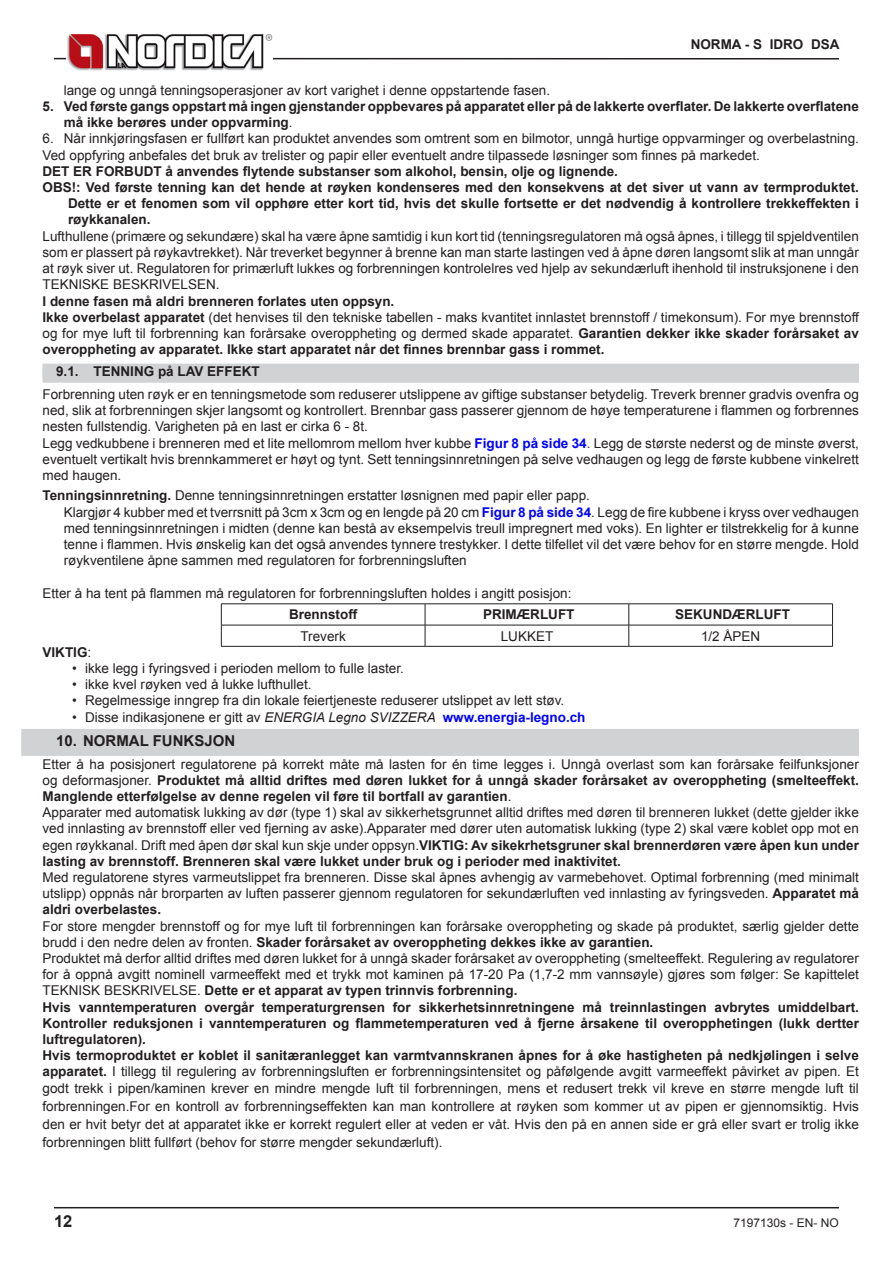
<style>
.page{position:relative;width:893px;height:1263px;background:#fff}
.page>*{position:absolute;margin:0;border:0;box-sizing:border-box;transform-origin:0 0}
.t1{font:700 16.5px "Arial";color:#231f20}
.t2{font:700 15px "Arial";color:#231f20}
.t3{font:13.5px/16.2px "Arial";color:#231f20}
.t4{font:700 13.5px/16.2px "Arial";color:#231f20}
.t5{font:12px "Arial";color:#231f20}
.s1{font-weight:400}
.s2{font-weight:700;color:#00f}
.s3{font-weight:700}
.s4{font-style:italic}
</style>
<div class="page">
<hr style="left:54px;top:1207px;width:785px;height:1px;background:#231f20">
<hr style="left:54px;top:58px;width:785px;height:2px;background:#231f20">
<img style="left:66px;top:34px;width:206px;height:36px">
<div style="left:43px;top:368px;width:816px;height:15px;background:#d1d2d4"></div>
<div style="left:43px;top:364px;width:816px;height:15px;background:#d1d2d4"></div>
<div style="left:21px;top:729px;width:838px;height:27px;background:#d1d2d4"></div>
<hr style="left:629px;top:603px;width:204px;height:1px;background:#231f20">
<hr style="left:629px;top:625px;width:204px;height:1px;background:#231f20">
<svg style="left:832px;top:604px;width:1px;height:42px"></svg>
<hr style="left:425px;top:646px;width:204px;height:1px;background:#231f20">
<hr style="left:221px;top:603px;width:204px;height:1px;background:#231f20">
<hr style="left:425px;top:603px;width:204px;height:1px;background:#231f20">
<svg style="left:628px;top:604px;width:1px;height:42px"></svg>
<svg style="left:221px;top:604px;width:1px;height:42px"></svg>
<hr style="left:221px;top:625px;width:204px;height:1px;background:#231f20">
<hr style="left:221px;top:646px;width:204px;height:1px;background:#231f20">
<svg style="left:425px;top:604px;width:1px;height:42px"></svg>
<hr style="left:425px;top:625px;width:204px;height:1px;background:#231f20">
<hr style="left:629px;top:646px;width:204px;height:1px;background:#231f20">
<p class="t4" style="left:691px;top:36px;width:150px">NORMA - S IDRO DSA</p>
<p class="t3" style="left:64px;top:82px;width:488px">lange og unngå tenningsoperasjoner av kort varighet i denne oppstartende fasen.</p>
<p class="t4" style="left:64px;top:99px;width:797px;text-indent:-21px">5. Ved første gangs oppstart må ingen gjenstander oppbevares på apparatet eller på de lakkerte overflater. De lakkerte overflatene må ikke berøres under oppvarming<span class="s1">.</span></p>
<p class="t3" style="left:43px;top:131px;width:818px">6. Når innkjøringsfasen er fullført kan produktet anvendes som omtrent som en bilmotor, unngå hurtige oppvarminger og overbelastning.<br>Ved oppfyring anbefales det bruk av trelister og papir eller eventuelt andre tilpassede løsninger som finnes på markedet.</p>
<p class="t4" style="left:43px;top:163px;width:577px">DET ER FORBUDT å anvendes flytende substanser som alkohol, bensin, olje og lignende.</p>
<p class="t4" style="left:43px;top:180px;width:818px">OBS!: Ved første tenning kan det hende at røyken kondenseres med den konsekvens at det siver ut vann av termproduktet.</p>
<p class="t4" style="left:68px;top:196px;width:792px">Dette er et fenomen som vil opphøre etter kort tid, hvis det skulle fortsette er det nødvendig å kontrollere trekkeffekten i</p>
<p class="t4" style="left:68px;top:212px;width:84px">røykkanalen.</p>
<p class="t3" style="left:43px;top:228px;width:818px;text-align:justify">Lufthullene (primære og sekundære) skal ha være åpne samtidig i kun kort tid (tenningsregulatoren må også åpnes, i tillegg til spjeldventilen som er plassert på røykavtrekket). Når treverket begynner å brenne kan man starte lastingen ved å åpne døren langsomt slik at man unngår at røyk siver ut. Regulatoren for primærluft lukkes og forbrenningen kontrolelres ved hjelp av sekundærluft ihenhold til instruksjonene i den TEKNISKE BESKRIVELSEN.</p>
<p class="t4" style="left:43px;top:293px;width:818px">I denne fasen må aldri brenneren forlates uten oppsyn.<br>Ikke overbelast apparatet <span class="s1">(det henvises til den tekniske tabellen - maks kvantitet innlastet brennstoff / timekonsum). For mye brennstoff og for mye luft til forbrenning kan forårsake overoppheting og dermed skade apparatet.</span> Garantien dekker ikke skader forårsaket av overoppheting av apparatet. Ikke start apparatet når det finnes brennbar gass i rommet.</p>
<p class="t4" style="left:56px;top:364px;width:205px">9.1. TENNING på LAV EFFEKT</p>
<p class="t3" style="left:43px;top:386px;width:818px">Forbrenning uten røyk er en tenningsmetode som reduserer utslippene av giftige substanser betydelig. Treverk brenner gradvis ovenfra og ned, slik at forbrenningen skjer langsomt og kontrollert. Brennbar gass passerer gjennom de høye temperaturene i flammen og forbrennes nesten fullstendig. Varigheten på en last er cirka 6 - 8t.<br>Legg vedkubbene i brenneren med et lite mellomrom mellom hver kubbe <span class="s2">Figur 8 på side 34</span>. Legg de største nederst og de minste øverst, eventuelt vertikalt hvis brennkammeret er høyt og tynt. Sett tenningsinnretningen på selve vedhaugen og legg de første kubbene vinkelrett med haugen.</p>
<p class="t3" style="left:64px;top:488px;width:797px;text-indent:-21px"><span class="s3">Tenningsinnretning.</span> Denne tenningsinnretningen erstatter løsnignen med papir eller papp.<br>Klargjør 4 kubber med et tverrsnitt på 3cm x 3cm og en lengde på 20 cm <span class="s2">Figur 8 på side 34</span>. Legg de fire kubbene i kryss over vedhaugen med tenningsinnretningen i midten (denne kan bestå av eksempelvis treull impregnert med voks). En lighter er tilstrekkelig for å kunne tenne i flammen. Hvis ønskelig kan det også anvendes tynnere trestykker. I dette tilfellet vil det være behov for en større mengde. Hold røykventilene åpne sammen med regulatoren for forbrenningsluften</p>
<p class="t3" style="left:43px;top:585px;width:531px">Etter å ha tent på flammen må regulatoren for forbrenningsluften holdes i angitt posisjon:</p>
<p class="t4" style="left:289px;top:607px;width:70px">Brennstoff</p>
<p class="t4" style="left:483px;top:607px;width:93px">PRIMÆRLUFT</p>
<p class="t4" style="left:675px;top:607px;width:116px">SEKUNDÆRLUFT</p>
<p class="t3" style="left:301px;top:628px;width:47px">Treverk</p>
<p class="t3" style="left:501px;top:628px;width:54px">LUKKET</p>
<p class="t3" style="left:701px;top:628px;width:61px">1/2 ÅPEN</p>
<p class="t4" style="left:43px;top:644px;width:50px">VIKTIG<span class="s1">:</span></p>
<p class="t3" style="left:72px;top:660px;width:333px">• ikke legg i fyringsved i perioden mellom to fulle laster.</p>
<p class="t3" style="left:72px;top:676px;width:241px">• ikke kvel røyken ved å lukke lufthullet.</p>
<p class="t3" style="left:72px;top:693px;width:494px">• Regelmessige inngrep fra din lokale feiertjeneste reduserer utslippet av lett støv.</p>
<p class="t3" style="left:72px;top:709px;width:515px">• Disse indikasjonene er gitt av <span class="s4">ENERGIA Legno SVIZZERA</span> <span class="s2">www.energia-legno.ch</span></p>
<p class="t2" style="left:56px;top:731px;width:181px">10. NORMAL FUNKSJON</p>
<p class="t3" style="left:43px;top:756px;width:818px">Etter å ha posisjonert regulatorene på korrekt måte må lasten for én time legges i. Unngå overlast som kan forårsake feilfunksjoner og deformasjoner. <span class="s3">Produktet må alltid driftes med døren lukket for å unngå skader forårsaket av overoppheting (smelteeffekt.<br>Manglende etterfølgelse av denne regelen vil føre til bortfall av garantien</span>.<br>Apparater med automatisk lukking av dør (type 1) skal av sikkerhetsgrunnet alltid driftes med døren til brenneren lukket (dette gjelder ikke ved innlasting av brennstoff eller ved fjerning av aske).Apparater med dører uten automatisk lukking (type 2) skal være koblet opp mot en egen røykkanal. Drift med åpen dør skal kun skje under oppsyn.<span class="s3">VIKTIG: Av sikekrhetsgruner skal brennerdøren være åpen kun under lasting av brennstoff. Brenneren skal være lukket under bruk og i perioder med inaktivitet.</span></p>
<p class="t3" style="left:43px;top:869px;width:818px;text-align:justify">Med regulatorene styres varmeutslippet fra brenneren. Disse skal åpnes avhengig av varmebehovet. Optimal forbrenning (med minimalt utslipp) oppnås når brorparten av luften passerer gjennom regulatoren for sekundærluften ved innlasting av fyringsveden. <span class="s3">Apparatet må aldri overbelastes.</span></p>
<p class="t3" style="left:43px;top:918px;width:818px">For store mengder brennstoff og for mye luft til forbrenningen kan forårsake overoppheting og skade på produktet, særlig gjelder dette brudd i den nedre delen av fronten. <span class="s3">Skader forårsaket av overoppheting dekkes ikke av garantien.<br></span>Produktet må derfor alltid driftes med døren lukket for å unngå skader forårsaket av overoppheting (smelteeffekt. Regulering av regulatorer for å oppnå avgitt nominell varmeeffekt med et trykk mot kaminen på 17-20 Pa (1,7-2 mm vannsøyle) gjøres som følger: Se kapittelet TEKNISK BESKRIVELSE. <span class="s3">Dette er et apparat av typen trinnvis forbrenning.<br>Hvis vanntemperaturen overgår temperaturgrensen for sikkerhetsinnretningene må treinnlastingen avbrytes umiddelbart.<br>Kontroller reduksjonen i vanntemperaturen og flammetemperaturen ved å fjerne årsakene til overopphetingen (lukk dertter luftregulatoren).<br>Hvis termoproduktet er koblet il sanitæranlegget kan varmtvannskranen åpnes for å øke hastigheten på nedkjølingen i selve apparatet.</span> I tillegg til regulering av forbrenningsluften er forbrenningsintensitet og påfølgende avgitt varmeeffekt påvirket av pipen. Et godt trekk i pipen/kaminen krever en mindre mengde luft til forbrenningen, mens et redusert trekk vil kreve en større mengde luft til</p>
<p class="t3" style="left:43px;top:1097px;width:818px;line-height:18px;text-align:justify">forbrenningen.For en kontroll av forbrenningseffekten kan man kontrollere at røyken som kommer ut av pipen er gjennomsiktig. Hvis den er hvit betyr det at apparatet ikke er korrekt regulert eller at veden er våt. Hvis den på en annen side er grå eller svart er trolig ikke forbrenningen blitt fullført (behov for større mengder sekundærluft).</p>
<p class="t1" style="left:54px;top:1210px;width:20px">12</p>
<p class="t5" style="left:734px;top:1215px;width:107px">7197130s - EN- NO</p>
</div>
